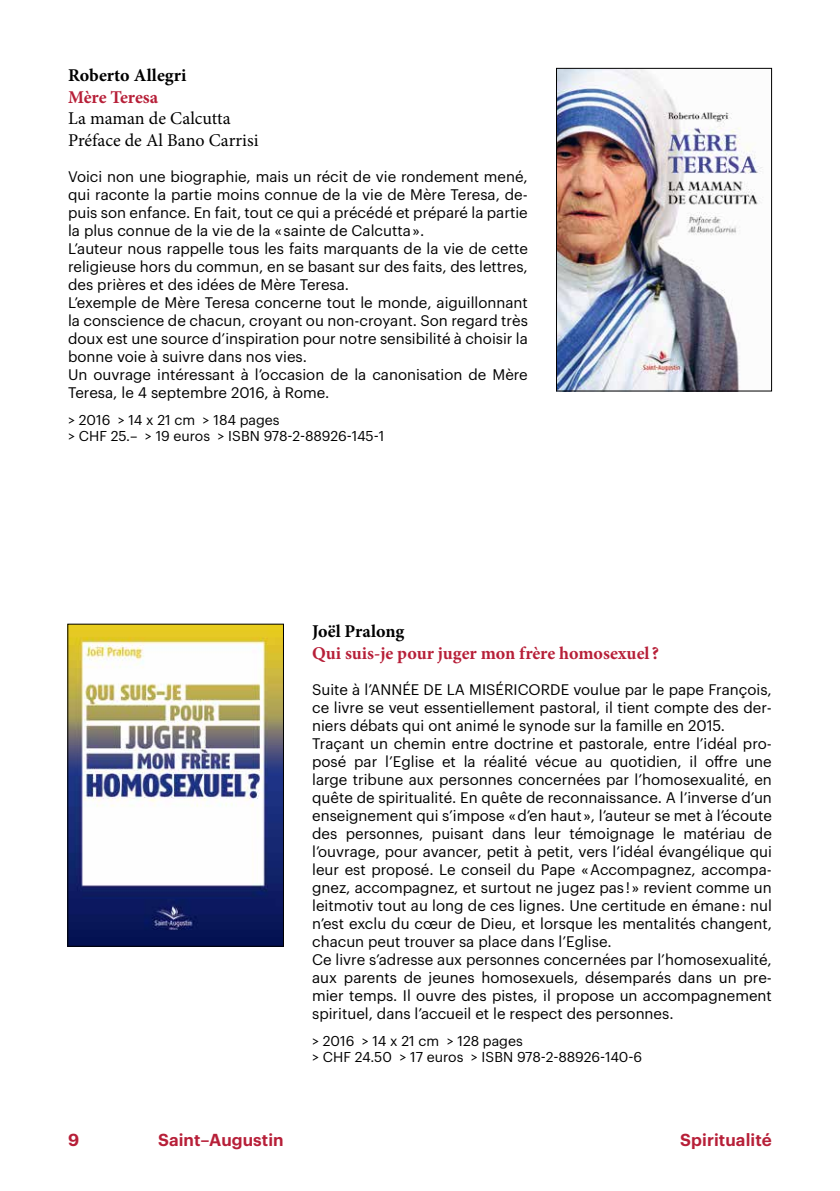
<style>
.page{position:relative;width:840px;height:1191px;background:#fff}
.page>*{position:absolute;margin:0;border:0;box-sizing:border-box;transform-origin:0 0}
.t1{font:700 18px "Minion Pro";color:#b71f38}
.t2{font:18px/21.6px "Minion Pro";color:#000}
.t3{font:700 18px "Minion Pro";color:#000}
.t4{font:600 17px "Graphik";letter-spacing:.005em;color:#b71f38}
.t5{font:15px/18px "Graphik";color:#000}
.t6{font:14px/16px "Graphik";color:#000}
</style>
<div class="page">
<img style="left:558px;top:70px;width:205px;height:319px">
<div style="left:556px;top:68px;width:215px;height:323px;border:1px solid #000"></div>
<img style="left:69px;top:626px;width:212px;height:318px">
<p class="t3" style="left:68px;top:63px;width:120px">Roberto Allegri</p>
<p class="t1" style="left:68px;top:84px;width:92px">Mère Teresa</p>
<p class="t2" style="left:68px;top:108px;width:192px">La maman de Calcutta<br>Préface de Al Bano Carrisi</p>
<p class="t5" style="left:68px;top:166px;width:461px">Voici non une biographie, mais un récit de vie rondement mené, qui raconte la partie moins connue de la vie de Mère Teresa, de&shy;puis son enfance. En fait, tout ce qui a précédé et préparé la partie la plus connue de la vie de la « sainte de Calcutta ».<br>L’auteur nous rappelle tous les faits marquants de la vie de cette religieuse hors du commun, en se basant sur des faits, des lettres, des prières et des idées de Mère Teresa.<br>L’exemple de Mère Teresa concerne tout le monde, aiguillonnant la conscience de chacun, croyant ou non-croyant. Son regard très doux est une source d’inspiration pour notre sensibilité à choisir la bonne voie à suivre dans nos vies.<br>Un ouvrage intéressant à l’occasion de la canonisation de Mère Teresa, le 4 septembre 2016, à Rome.</p>
<p class="t6" style="left:68px;top:411px;width:317px">&gt; 2016 &gt; 14 x 21 cm &gt; 184 pages<br>&gt; CHF 25.– &gt; 19 euros &gt; ISBN 978-2-88926-145-1</p>
<p class="t3" style="left:312px;top:619px;width:94px">Joël Pralong</p>
<p class="t1" style="left:312px;top:640px;width:348px">Qui suis-je pour juger mon frère homosexuel?</p>
<p class="t5" style="left:312px;top:679px;width:461px">Suite à l’ANNÉE DE LA MISÉRICORDE voulue par le pape François, ce livre se veut essentiellement pastoral, il tient compte des der&shy;niers débats qui ont animé le synode sur la famille en 2015.<br>Traçant un chemin entre doctrine et pastorale, entre l’idéal pro&shy;posé par l’Eglise et la réalité vécue au quotidien, il offre une large tribune aux personnes concernées par l’homosexualité, en quête de spiritualité. En quête de reconnaissance. A l’inverse d’un enseignement qui s’impose « d’en haut », l’auteur se met à l’écoute des personnes, puisant dans leur témoignage le matériau de l’ouvrage, pour avancer, petit à petit, vers l’idéal évangélique qui leur est proposé. Le conseil du Pape « Accompagnez, accompa&shy;gnez, accompagnez, et surtout ne jugez pas ! » revient comme un leitmotiv tout au long de ces lignes. Une certitude en émane : nul n’est exclu du cœur de Dieu, et lorsque les mentalités changent, chacun peut trouver sa place dans l’Eglise.<br>Ce livre s’adresse aux personnes concernées par l’homosexualité, aux parents de jeunes homosexuels, désemparés dans un pre&shy;mier temps. Il ouvre des pistes, il propose un accompagnement spirituel, dans l’accueil et le respect des personnes.</p>
<p class="t6" style="left:312px;top:1032px;width:331px">&gt; 2016 &gt; 14 x 21 cm &gt; 128 pages<br>&gt; CHF 24.50 &gt; 17 euros &gt; ISBN 978-2-88926-140-6</p>
<p class="t4" style="left:68px;top:1126px;width:13px">9</p>
<p class="t4" style="left:158px;top:1126px;width:127px">Saint–Augustin</p>
<p class="t4" style="left:680px;top:1126px;width:93px">Spiritualité</p>
</div>
